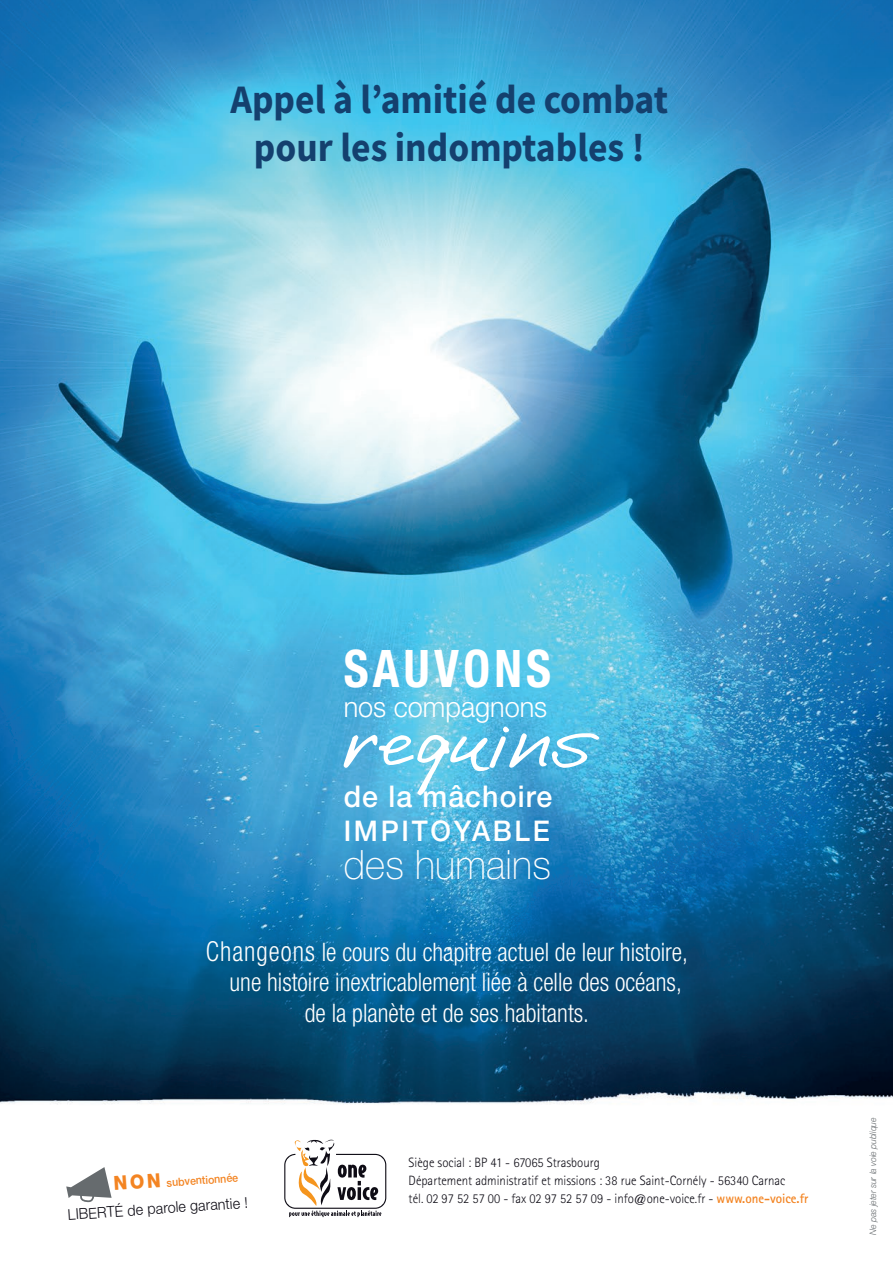
<style>
.page{position:relative;width:893px;height:1263px;background:#fff}
.page>*{position:absolute;margin:0;border:0;box-sizing:border-box;transform-origin:0 0}
.t1{font:68.1px "DJBI Love Me Some Brook";color:#fff;scale:1.16 1}
.t2{font:700 condensed 51.9px "Helvetica Neue LT";letter-spacing:.09em;color:#fff;scale:.93 1}
.t3{font:700 40.5px/48.6px "Source Sans Pro";color:#14406e;text-align:center;scale:.93 1}
.t4{font:100 40.5px "Helvetica Neue LT";letter-spacing:.005em;color:#fff;scale:.95 1}
.t5{font:500 30px "Helvetica Neue LT";letter-spacing:.04em;color:#fff;scale:.95 1}
.t6{font:300 28.5px "Helvetica Neue LT";color:#fff;scale:.95 1}
.t7{font:500 28.5px "Helvetica Neue LT";letter-spacing:.1em;color:#fff;scale:.95 1}
.t8{font:300 condensed 25.5px "Helvetica Neue LT";color:#fff;scale:.95 1}
.t9{font:300 15px "Helvetica Neue LT";color:#0e0c15;scale:.95 1}
.t10{font:300 13.5px/18px "Rotis Sans Serif";color:#0e0c15;scale:.95 1}
.t11{font:500 11.4px "Helvetica Neue LT";color:#f38422;scale:.93 1}
.t12{font:italic 300 9px "Helvetica Neue LT";color:#666b6e;scale:.95 1}
.s1{font-size:27.6px}
.s2{font-weight:800;font-size:19.5px}
.s3{font-weight:700;color:#f38422}
</style>
<div class="page">
<img style="left:0;top:0;width:893px;height:1218px">
<svg style="left:284px;top:1137px;width:102px;height:80px"></svg>
<svg style="left:66px;top:1167px;width:46px;height:35px"></svg>
<h3 class="t3" style="left:230px;top:74px;width:472px">Appel à l’amitié de combat pour les indomptables !</h3>
<h2 class="t2" style="left:344px;top:637px;width:225px">SAUVONS</h2>
<h3 class="t6" style="left:344px;top:689px;width:216px">nos compagnons</h3>
<h1 class="t1" style="left:344px;top:704px;width:222px">requins</h1>
<h3 class="t5" style="left:344px;top:778px;width:221px">de la mâchoire</h3>
<h3 class="t7" style="left:344px;top:814px;width:219px">impitoyable</h3>
<h3 class="t4" style="left:344px;top:841px;width:220px">des humains</h3>
<h3 class="t8" style="left:206px;top:937px;width:509px"><span class="s1">Changeons</span> le cours du chapitre actuel de leur histoire,</h3>
<h3 class="t8" style="left:229px;top:968px;width:478px">une histoire inextricablement liée à celle des océans,</h3>
<h3 class="t8" style="left:305px;top:998px;width:301px">de la planète et de ses habitants.</h3>
<p class="t11" style="left:113px;top:1179px;width:136px;rotate:-4deg"><span class="s2">Non</span> subventionnée</p>
<p class="t9" style="left:67px;top:1205px;width:191px;rotate:-4deg">Libert é de parole garantie !</p>
<p class="t10" style="left:409px;top:1154px;width:422px">Siège social : bp 41 - 67065 Strasbourg<br>Département administratif et missions : 38 rue Saint-Cornély - 56340 Carnac<br>tél. 02 97 52 57 00 - fax 02 97 52 57 09 - info@one-voice.fr - <span class="s3">www.one-voice.fr</span></p>
<p class="t12" style="left:868px;top:1235px;width:125px;rotate:-90deg">Ne pas jeter sur la voie publique</p>
</div>
